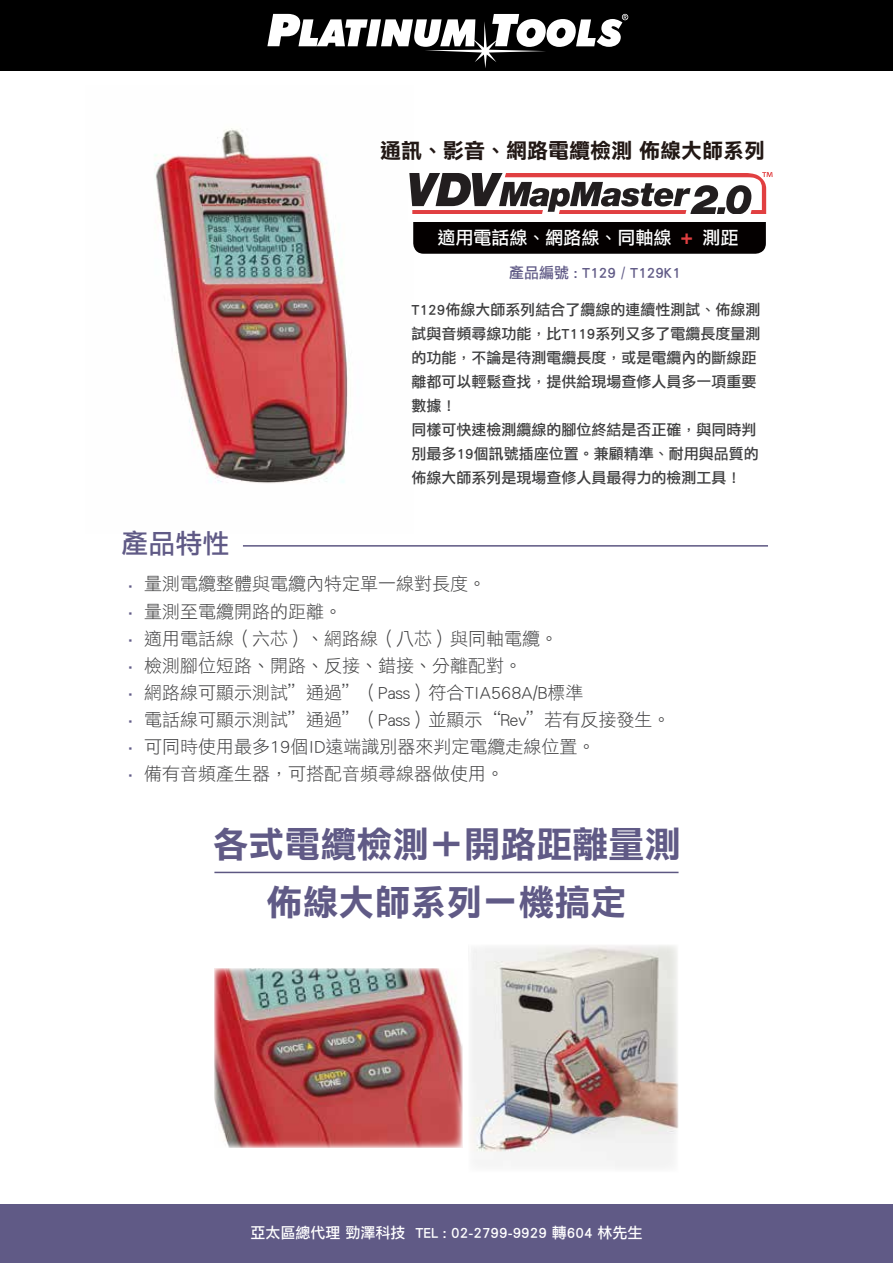
<style>
.page{position:relative;width:893px;height:1263px;background:#fff}
.page>*{position:absolute;margin:0;border:0;box-sizing:border-box;transform-origin:0 0}
.t1{font:36px/58.5px "DF Li Hei Std W7";color:#605a86;text-align:center}
.t2{font:27px "DF Li Hei Std W5";color:#605a86}
.t3{font:21px "DF Li Hei Std W7";color:#221815}
.t4{font:18px/27px "DF Li Hei Std W3";color:#3e3e3f}
.t5{font:18px "DF Li Hei Std W5";color:#fff}
.t6{font:18px/27px "DF Li Hei Std W3";color:#605a86;text-align:justify}
.t7{font:15px/24px "DF Li Hei Std W5";color:#3e3e3f}
.t8{font:15px "DF Li Hei Std W5";color:#fff}
.t9{font:15px "DF Li Hei Std W5";color:#605a86}
.s1{font-family:"Helvetica Neue";font-weight:700;font-size:21px;color:#e13f41}
</style>
<div class="page">
<img style="left:154px;top:128px;width:194px;height:356px">
<div style="left:413px;top:209px;width:353px;height:45px;background:#040000;border-radius:10px"></div>
<div style="left:409px;top:198px;width:367px;height:24px;background:#fff"></div>
<svg style="left:409px;top:172px;width:364px;height:41px"></svg>
<img style="left:471px;top:945px;width:208px;height:222px">
<img style="left:214px;top:969px;width:248px;height:179px">
<hr style="left:243px;top:545px;width:525px;height:2px;background:#5d5782">
<hr style="left:214px;top:872px;width:465px;height:1px;background:#5d5782">
<div style="left:0;top:1204px;width:893px;height:59px;background:#605a86"></div>
<svg style="left:257px;top:0;width:379px;height:71px"></svg>
<div style="left:0;top:0;width:257px;height:71px;background:#000"></div>
<div style="left:636px;top:0;width:257px;height:71px;background:#000"></div>
<p class="t3" style="left:380px;top:139px;width:386px">通訊、影音、網路電纜檢測 佈線大師系列</p>
<p class="t5" style="left:438px;top:228px;width:302px">適用電話線、網路線、同軸線 <span class="s1">+</span> 測距</p>
<p class="t9" style="left:509px;top:264px;width:173px">產品編號 : T129 / T129K1</p>
<h2 class="t2" style="left:121px;top:528px;width:110px">產品特性</h2>
<p class="t7" style="left:412px;top:297px;width:350px">T129佈線大師系列結合了纜線的連續性測試、佈線測試與音頻尋線功能，比T119系列又多了電纜長度量測的功能，不論是待測電纜長度，或是電纜內的斷線距離都可以輕鬆查找，提供給現場查修人員多一項重要數據！<br>同樣可快速檢測纜線的腳位終結是否正確，與同時判別最多19個訊號插座位置。兼顧精準、耐用與品質的佈線大師系列是現場查修人員最得力的檢測工具！</p>
<p class="t6" style="left:121px;top:573px;width:19px">‧ ‧ ‧ ‧ ‧ ‧ ‧ ‧</p>
<p class="t4" style="left:144px;top:570px;width:528px">量測電纜整體與電纜內特定單一線對長度。<br>量測至電纜開路的距離。<br>適用電話線（六芯）、網路線（八芯）與同軸電纜。<br>檢測腳位短路、開路、反接、錯接、分離配對。<br>網路線可顯示測試”通過”（Pass）符合TIA568A/B標準<br>電話線可顯示測試”通過”（Pass）並顯示“Rev”若有反接發生。可同時使用最多19個ID遠端識別器來判定電纜走線位置。<br>備有音頻產生器，可搭配音頻尋線器做使用。</p>
<h1 class="t1" style="left:212px;top:814px;width:469px">各式電纜檢測＋開路距離量測佈線大師系列一機搞定</h1>
<p class="t8" style="left:250px;top:1224px;width:394px">亞太區總代理 勁澤科技 TEL : 02-2799-9929 轉604 林先生</p>
</div>
